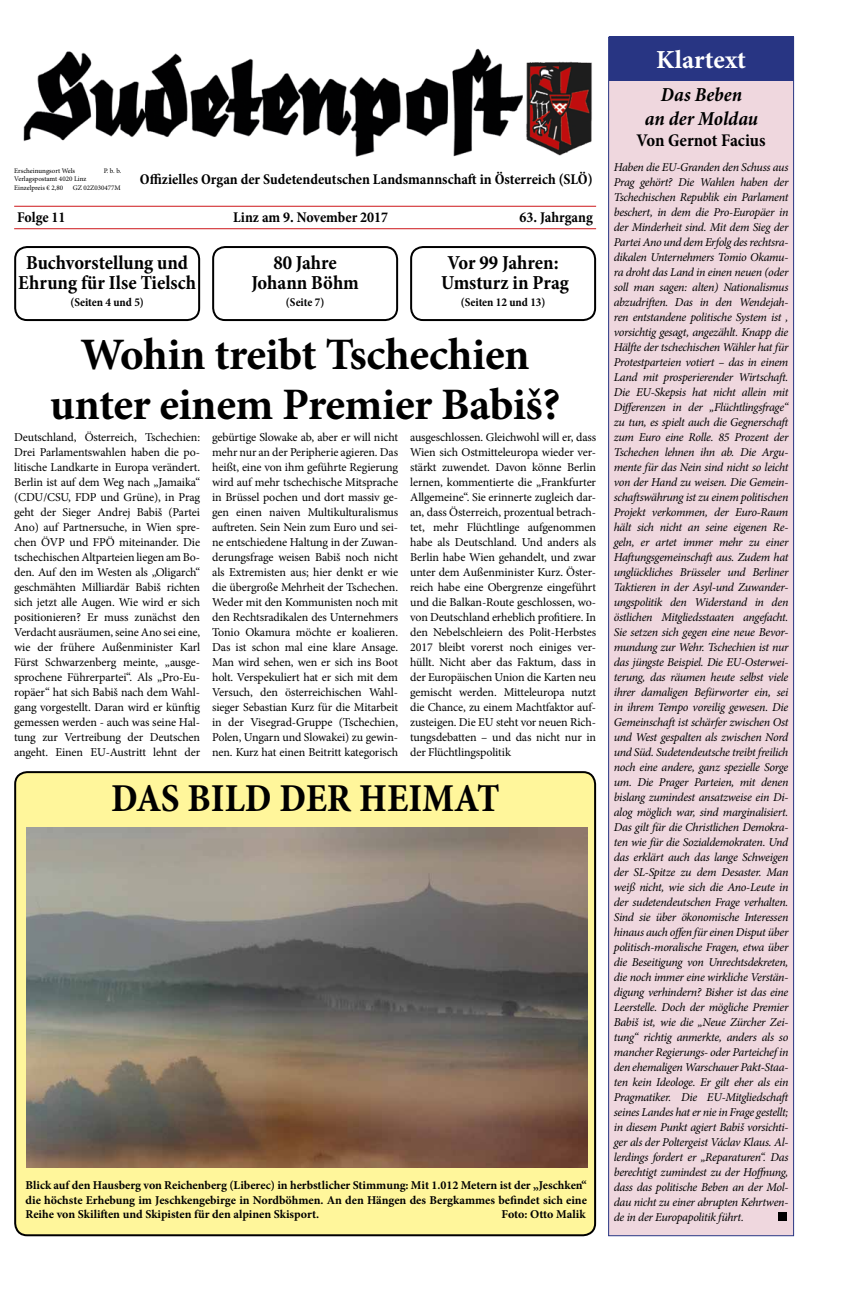
<style>
.page{position:relative;width:865px;height:1290px;background:#fff}
.page>*{position:absolute;margin:0;border:0;box-sizing:border-box;transform-origin:0 0}
.t1{font:700 45px/50px "Minion Pro";letter-spacing:-.015em;color:#000;text-align:center}
.t2{font:700 condensed 40px "Minion Pro";color:#000}
.t3{font:700 26px "Minion Pro";color:#fff}
.t4{font:700 condensed 20px/20px "Minion Pro";color:#000;text-align:center}
.t5{font:italic 700 condensed 20px/24px "Minion Pro";letter-spacing:.005em;color:#000;text-align:center}
.t6{font:700 condensed 18px "Minion Pro";letter-spacing:-.005em;color:#000}
.t7{font:700 condensed 15px "Minion Pro";color:#000}
.t8{font:italic 12px/15px "Minion Pro";letter-spacing:-.025em;color:#000}
.t9{font:12px/15px "Minion Pro";letter-spacing:-.01em;color:#000;text-align:justify}
.t10{font:700 12px/14.4px "Minion Pro";color:#000;text-align:justify}
.t11{font:700 condensed 12px "Minion Pro";letter-spacing:-.005em;color:#000}
.t12{font:7px/8.4px "Minion Pro";color:#000}
</style>
<div class="page">
<img style="left:23px;top:48px;width:569px;height:109px">
<hr style="left:14px;top:206px;width:582px;height:1px;background:#cd171a">
<hr style="left:14px;top:228px;width:582px;height:1px;background:#cd171a">
<div style="left:410px;top:246px;width:186px;height:75px;border:2px solid #000;border-radius:12px"></div>
<div style="left:212px;top:246px;width:186px;height:75px;border:2px solid #000;border-radius:12px"></div>
<div style="left:14px;top:246px;width:186px;height:75px;border:2px solid #000;border-radius:12px"></div>
<div style="left:15px;top:772px;width:580px;height:463px;background:#fff69b;border-radius:12px"></div>
<div style="left:14px;top:771px;width:582px;height:465px;border:2px solid #000;border-radius:12px"></div>
<img style="left:26px;top:827px;width:561px;height:340px">
<div style="left:608px;top:37px;width:186px;height:1199px;background:#efd7de;border:1px solid #283583"></div>
<div style="left:608px;top:36px;width:185px;height:44px;background:#283583"></div>
<div style="left:778px;top:1213px;width:9px;height:8px;background:#000"></div>
<p class="t12" style="left:14px;top:167px;width:62px">Erscheinungsort Wels</p>
<p class="t12" style="left:104px;top:167px;width:19px">P. b. b.</p>
<p class="t12" style="left:14px;top:175px;width:74px">Verlagspostamt 4020 Linz<br>Einzelpreis € 2,80</p>
<p class="t12" style="left:73px;top:183px;width:50px">GZ 02Z030477M</p>
<p class="t7" style="left:140px;top:169px;width:454px">Offizielles Organ der Sudetendeutschen Landsmannschaft in Österreich (SLÖ)</p>
<p class="t7" style="left:17px;top:207px;width:50px">Folge 11</p>
<p class="t7" style="left:233px;top:207px;width:157px">Linz am 9. November 2017</p>
<p class="t7" style="left:519px;top:207px;width:75px">63. Jahrgang</p>
<h3 class="t4" style="left:18px;top:252px;width:179px">Buchvorstellung und<br>Ehrung für Ilse Tielsch</h3>
<h3 class="t4" style="left:441px;top:252px;width:129px">Vor 99 Jahren:<br>Umsturz in Prag</h3>
<h3 class="t4" style="left:251px;top:252px;width:109px">80 Jahre<br>Johann Böhm</h3>
<p class="t11" style="left:70px;top:294px;width:75px">(Seiten 4 und 5)</p>
<p class="t11" style="left:286px;top:294px;width:40px">(Seite 7)</p>
<p class="t11" style="left:461px;top:294px;width:86px">(Seiten 12 und 13)</p>
<h1 class="t1" style="left:50px;top:329px;width:512px">Wohin treibt Tschechien unter einem Premier Babiš?</h1>
<p class="t9" style="left:14px;top:430px;width:187px">Deutschland, Österreich, Tschechien:<br>Drei Parlamentswahlen haben die po&shy;litische Landkarte in Europa verändert.<br>Berlin ist auf dem Weg nach „Jamaika“ (CDU/CSU, FDP und Grüne), in Prag geht der Sieger Andrej Babiš (Partei Ano) auf Partnersuche, in Wien spre&shy;chen ÖVP und FPÖ miteinander. Die tschechischen Altparteien liegen am Bo&shy;den. Auf den im Westen als „Oligarch“ geschmähten Milliardär Babiš richten sich jetzt alle Augen. Wie wird er sich positionieren? Er muss zunächst den Verdacht ausräumen, seine Ano sei eine, wie der frühere Außenminister Karl Fürst Schwarzenberg meinte, „ausge&shy;sprochene Führerpartei“. Als „Pro-Eu&shy;ropäer“ hat sich Babiš nach dem Wahl&shy;gang vorgestellt. Daran wird er künftig gemessen werden - auch was seine Hal&shy;tung zur Vertreibung der Deutschen angeht. Einen EU-Austritt lehnt der</p>
<p class="t9" style="left:212px;top:430px;width:187px">gebürtige Slowake ab, aber er will nicht mehr nur an der Peripherie agieren. Das heißt, eine von ihm geführte Regierung wird auf mehr tschechische Mitsprache in Brüssel pochen und dort massiv ge&shy;gen einen naiven Multikulturalismus auftreten. Sein Nein zum Euro und sei&shy;ne entschiedene Haltung in der Zuwan&shy;derungsfrage weisen Babiš noch nicht als Extremisten aus; hier denkt er wie die übergroße Mehrheit der Tschechen.<br>Weder mit den Kommunisten noch mit den Rechtsradikalen des Unternehmers Tonio Okamura möchte er koalieren.<br>Das ist schon mal eine klare Ansage.<br>Man wird sehen, wen er sich ins Boot holt. Verspekuliert hat er sich mit dem Versuch, den österreichischen Wahl&shy;sieger Sebastian Kurz für die Mitarbeit in der Visegrad-Gruppe (Tschechien, Polen, Ungarn und Slowakei) zu gewin&shy;nen. Kurz hat einen Beitritt kategorisch</p>
<p class="t9" style="left:410px;top:430px;width:187px">ausgeschlossen. Gleichwohl will er, dass Wien sich Ostmitteleuropa wieder ver&shy;stärkt zuwendet. Davon könne Berlin lernen, kommentierte die „Frankfurter Allgemeine“. Sie erinnerte zugleich dar&shy;an, dass Österreich, prozentual betrach&shy;tet, mehr Flüchtlinge aufgenommen habe als Deutschland. Und anders als Berlin habe Wien gehandelt, und zwar unter dem Außenminister Kurz. Öster&shy;reich habe eine Obergrenze eingeführt und die Balkan-Route geschlossen, wo&shy;von Deutschland erheblich profitiere. In den Nebelschleiern des Polit-Herbstes 2017 bleibt vorerst noch einiges ver&shy;hüllt. Nicht aber das Faktum, dass in der Europäischen Union die Karten neu gemischt werden. Mitteleuropa nutzt die Chance, zu einem Machtfaktor auf&shy;zusteigen. Die EU steht vor neuen Rich&shy;tungsdebatten – und das nicht nur in der Flüchtlingspolitik</p>
<h2 class="t2" style="left:111px;top:770px;width:390px">DAS BILD DER HEIMAT</h2>
<p class="t10" style="left:26px;top:1178px;width:563px">Blick auf den Hausberg von Reichenberg (Liberec) in herbstlicher Stimmung: Mit 1.012 Metern ist der „Jeschken“ die höchste Erhebung im Jeschkengebirge in Nordböhmen. An den Hängen des Bergkammes befindet sich eine Reihe von Skiliften und Skipisten für den alpinen Skisport.</p>
<p class="t10" style="left:501px;top:1207px;width:85px">Foto: Otto Malik</p>
<h3 class="t3" style="left:656px;top:41px;width:91px">Klartext</h3>
<h3 class="t5" style="left:645px;top:82px;width:115px">Das Beben<br>an der Moldau</h3>
<h3 class="t6" style="left:636px;top:128px;width:131px">Von Gernot Facius</h3>
<p class="t8" style="left:613px;top:160px;width:178px">Haben die EU-Granden den Schuss aus Prag gehört? Die Wahlen haben der Tschechischen Republik ein Parlament beschert, in dem die Pro-Europäer in der Minderheit sind. Mit dem Sieg der Partei Ano und dem Erfolg des rechtsra&shy;dikalen Unternehmers Tomio Okamu&shy;ra droht das Land in einen neuen (oder soll man sagen: alten) Nationalismus abzudriften. Das in den Wendejah&shy;ren entstandene politische System ist , vorsichtig gesagt, angezählt. Knapp die Hälfte der tschechischen Wähler hat für Protestparteien votiert – das in einem Land mit prosperierender Wirtschaft.<br>Die EU-Skepsis hat nicht allein mit Differenzen in der „Flüchtlingsfrage“ zu tun, es spielt auch die Gegnerschaft zum Euro eine Rolle. 85 Prozent der Tschechen lehnen ihn ab. Die Argu&shy;mente für das Nein sind nicht so leicht von der Hand zu weisen. Die Gemein&shy;schaftswährung ist zu einem politischen Projekt verkommen, der Euro-Raum hält sich nicht an seine eigenen Re&shy;geln, er artet immer mehr zu einer Haftungsgemeinschaft aus. Zudem hat unglückliches Brüsseler und Berliner Taktieren in der Asyl-und Zuwander&shy;ungspolitik den Widerstand in den östlichen Mitgliedsstaaten angefacht.<br>Sie setzen sich gegen eine neue Bevor&shy;mundung zur Wehr. Tschechien ist nur das jüngste Beispiel. Die EU-Osterwei&shy;terung, das räumen heute selbst viele ihrer damaligen Befürworter ein, sei in ihrem Tempo voreilig gewesen. Die Gemeinschaft ist schärfer zwischen Ost und West gespalten als zwischen Nord und Süd. Sudetendeutsche treibt freilich noch eine andere, ganz spezielle Sorge um. Die Prager Parteien, mit denen bislang zumindest ansatzweise ein Di&shy;alog möglich war, sind marginalisiert.<br>Das gilt für die Christlichen Demokra&shy;ten wie für die Sozialdemokraten. Und das erklärt auch das lange Schweigen der SL-Spitze zu dem Desaster. Man weiß nicht, wie sich die Ano-Leute in der sudetendeutschen Frage verhalten.<br>Sind sie über ökonomische Interessen hinaus auch offen für einen Disput über politisch-moralische Fragen, etwa über die Beseitigung von Unrechtsdekreten, die noch immer eine wirkliche Verstän&shy;digung verhindern? Bisher ist das eine Leerstelle. Doch der mögliche Premier Babiš ist, wie die „Neue Zürcher Zei&shy;tung“ richtig anmerkte, anders als so mancher Regierungs- oder Parteichef in den ehemaligen Warschauer Pakt-Staa&shy;ten kein Ideologe. Er gilt eher als ein Pragmatiker. Die EU-Mitgliedschaft seines Landes hat er nie in Frage gestellt; in diesem Punkt agiert Babiš vorsichti&shy;ger als der Poltergeist Václav Klaus. Al&shy;lerdings fordert er „Reparaturen“. Das berechtigt zumindest zu der Hoffnung, dass das politische Beben an der Mol&shy;dau nicht zu einer abrupten Kehrtwen&shy;de in der Europapolitik führt.</p>
</div>
